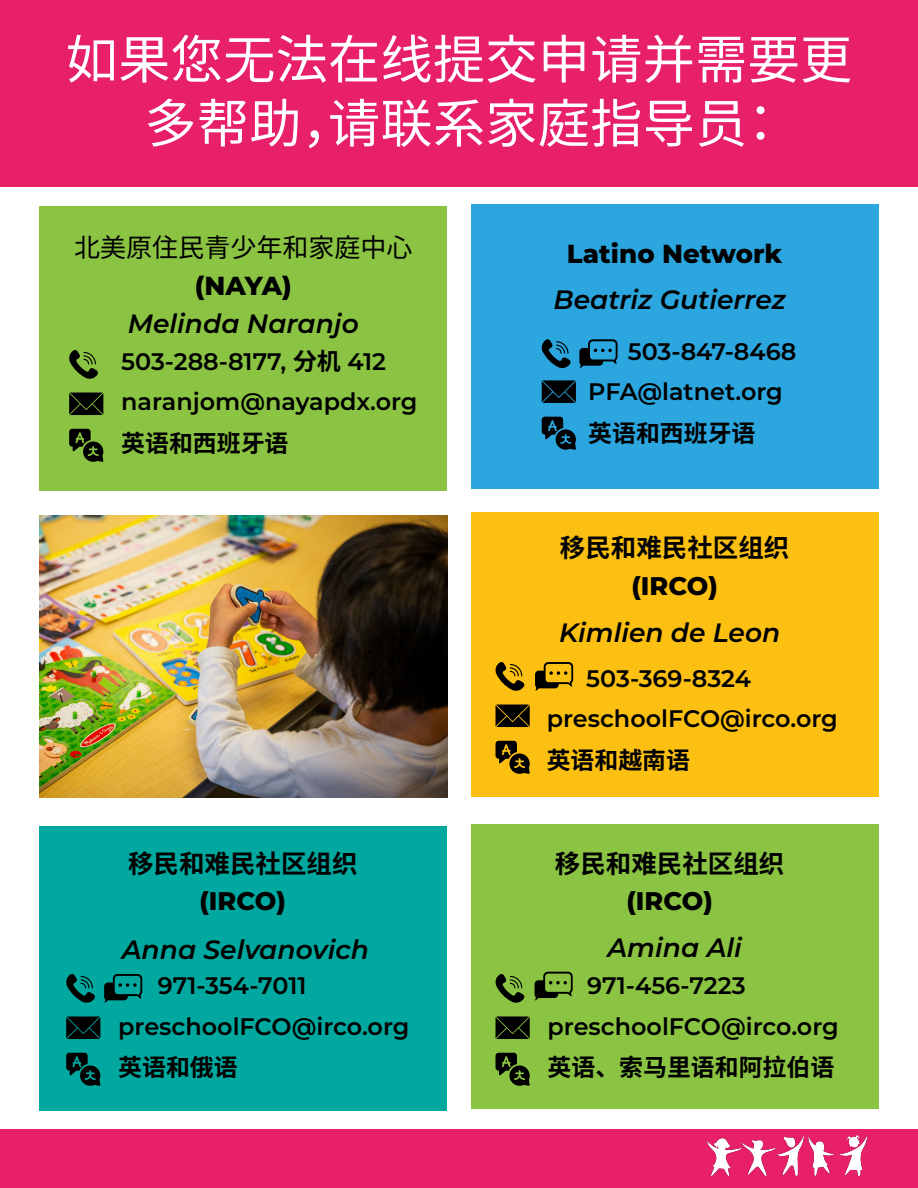
<style>
.page{position:relative;width:918px;height:1188px;background:#fff}
.page>*{position:absolute;margin:0;border:0;box-sizing:border-box;transform-origin:0 0}
.t1{font:52.5px/64.1px "Source Han Sans JP";color:#fff;text-align:center}
.t2{font:italic 600 26.55px "Montserrat";color:#000}
.t3{font:800 25.95px "Montserrat";color:#000}
.t4{font:25.95px "Source Han Sans JP";color:#000}
.t5{font:700 25.5px "Source Han Sans CN";color:#000}
.t6{font:800 25.5px "Montserrat";color:#000}
.t7{font:600 23.85px/40.7px "Montserrat";color:#000}
.t8{font:700 23.85px "Source Han Sans CN";color:#000}
.t9{font:700 23.85px "Source Han Sans JP";color:#000}
.s1{font-family:"Source Han Sans CN"}
.s2{font-family:"Source Han Sans JP";font-weight:700}
</style>
<div class="page">
<div style="left:0;top:0;width:918px;height:187px;background:#e81f69"></div>
<div style="left:471px;top:204px;width:407px;height:284px;background:#2ba6de"></div>
<div style="left:471px;top:512px;width:407px;height:284px;background:#fcc013"></div>
<img style="left:40px;top:515px;width:407px;height:282px">
<div style="left:471px;top:824px;width:407px;height:284px;background:#8bc343"></div>
<div style="left:40px;top:826px;width:407px;height:284px;background:#00a89f"></div>
<svg style="left:542px;top:417px;width:34px;height:33px"></svg>
<svg style="left:542px;top:380px;width:34px;height:23px"></svg>
<svg style="left:541px;top:339px;width:30px;height:30px"></svg>
<div style="left:40px;top:206px;width:407px;height:284px;background:#8bc343"></div>
<svg style="left:69px;top:429px;width:34px;height:33px"></svg>
<svg style="left:69px;top:393px;width:34px;height:22px"></svg>
<svg style="left:69px;top:350px;width:29px;height:29px"></svg>
<svg style="left:496px;top:741px;width:34px;height:33px"></svg>
<svg style="left:496px;top:705px;width:34px;height:22px"></svg>
<svg style="left:495px;top:662px;width:29px;height:29px"></svg>
<div style="left:0;top:1129px;width:918px;height:59px;background:#e81f69"></div>
<svg style="left:66px;top:1053px;width:34px;height:33px"></svg>
<svg style="left:66px;top:1016px;width:34px;height:23px"></svg>
<svg style="left:66px;top:974px;width:29px;height:29px"></svg>
<svg style="left:496px;top:1053px;width:34px;height:33px"></svg>
<svg style="left:496px;top:1016px;width:34px;height:23px"></svg>
<svg style="left:495px;top:974px;width:29px;height:29px"></svg>
<img style="left:707px;top:1135px;width:161px;height:42px">
<svg style="left:579px;top:339px;width:39px;height:29px"></svg>
<svg style="left:535px;top:662px;width:38px;height:29px"></svg>
<svg style="left:104px;top:974px;width:38px;height:29px"></svg>
<svg style="left:535px;top:972px;width:38px;height:29px"></svg>
<h1 class="t1" style="left:66px;top:28px;width:788px">如果您无法在<span class="s1">线</span>提交申<span class="s1">请</span>并需要更多帮助，<span class="s1">请联</span>系家庭指<span class="s1">导员</span>：</h1>
<p class="t4" style="left:74px;top:233px;width:340px">北美原住民青少年和家庭中心</p>
<p class="t3" style="left:195px;top:267px;width:98px">(NAYA)</p>
<p class="t2" style="left:128px;top:304px;width:232px">Melinda Naranjo</p>
<p class="t7" style="left:121px;top:341px;width:298px;line-height:39.9px">503-288-8177, <span class="s2">分机</span> 412 naranjom@nayapdx.org</p>
<p class="t9" style="left:121px;top:429px;width:169px">英<span class="s1">语</span>和西班牙<span class="s1">语</span></p>
<p class="t5" style="left:128px;top:849px;width:231px">移民和难民社区组织</p>
<p class="t6" style="left:200px;top:882px;width:88px">(IRCO)</p>
<p class="t2" style="left:122px;top:931px;width:249px">Anna Selvanovich</p>
<p class="t7" style="left:118px;top:964px;width:293px;text-indent:40px">971-354-7011 preschoolFCO@irco.org</p>
<p class="t8" style="left:118px;top:1054px;width:121px">英语和俄语</p>
<p class="t3" style="left:567px;top:235px;width:217px">Latino Network</p>
<p class="t2" style="left:554px;top:281px;width:234px">Beatriz Gutierrez</p>
<p class="t7" style="left:588px;top:330px;width:210px;text-indent:40px">503-847-8468<br>PFA@latnet.org</p>
<p class="t8" style="left:588px;top:419px;width:169px">英语和西班牙语</p>
<p class="t5" style="left:560px;top:534px;width:231px">移民和难民社区组织</p>
<p class="t6" style="left:631px;top:567px;width:88px">(IRCO)</p>
<p class="t2" style="left:559px;top:614px;width:223px">Kimlien de Leon</p>
<p class="t7" style="left:547px;top:657px;width:293px;text-indent:40px">503-369-8324 preschoolFCO@irco.org</p>
<p class="t9" style="left:547px;top:746px;width:145px">英<span class="s1">语</span>和越南<span class="s1">语</span></p>
<p class="t5" style="left:555px;top:849px;width:231px">移民和难民社区组织</p>
<p class="t6" style="left:627px;top:882px;width:88px">(IRCO)</p>
<p class="t2" style="left:607px;top:928px;width:136px">Amina Ali</p>
<p class="t7" style="left:548px;top:964px;width:293px;text-indent:40px">971-456-7223 preschoolFCO@irco.org</p>
<p class="t8" style="left:548px;top:1054px;width:288px">英语、索马里语和阿拉伯语</p>
</div>
